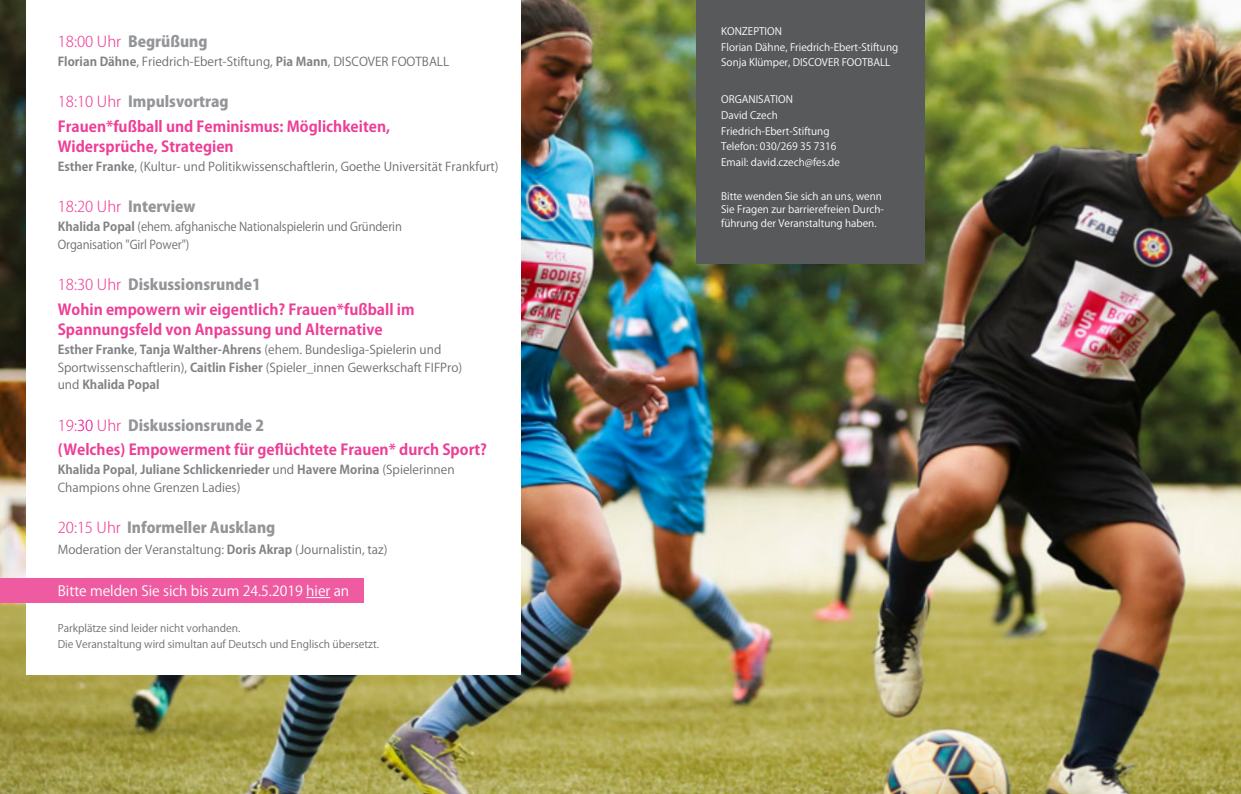
<style>
.page{position:relative;width:1241px;height:794px;background:#fff}
.page>*{position:absolute;margin:0;border:0;box-sizing:border-box;transform-origin:0 0}
.t1{font:700 14.88px/24.3px "Koz Go Pro";color:#ee3d96}
.t2{font:800 14.88px "Koz Go Pro";color:#939598}
.t3{font:14px "Koz Go Pro";color:#fff}
.t4{font:12.08px/17.7px "Koz Go Pro";color:#6d6e71}
.t5{font:700 12.08px/17.7px "Koz Go Pro";color:#808285}
.t6{font:12.08px/17.7px "Koz Go Pro";color:#6d6e71;scale:.95 1}
.t7{font:10.5px/15.8px "Koz Go Pro";color:#6d6e71}
.t8{font:10.15px/15.8px "Koz Go Pro";color:#fff}
.s1{font-weight:300;color:#ee3d96}
.s2{font-weight:700;color:#808285}
.s3{font-weight:300}
.s4{font-weight:800;color:#939598}
.s5{font-weight:300;color:#ec008c}
.s6{font-weight:400;color:#6d6e71}
</style>
<div class="page">
<img style="left:0;top:0;width:1240px;height:794px">
<div style="left:26px;top:0;width:495px;height:674px;background:#fff"></div>
<div style="left:0;top:578px;width:363px;height:25px;background:#ef5ba1"></div>
<div style="left:696px;top:0;width:228px;height:263px;background:#58595b"></div>
<svg style="left:306px;top:597px;width:24px;height:1px"></svg>
<p class="t2" style="left:58px;top:32px;width:151px"><span class="s1">18:00 Uhr</span> Begrüßung</p>
<p class="t4" style="left:58px;top:53px;width:393px"><span class="s2">Florian Dähne</span>, Friedrich-Ebert-Stiftung, <span class="s2">Pia Mann</span>, DISCOVER FOOTBALL</p>
<p class="t1" style="left:58px;top:91px;width:334px"><span class="s3">18:10 Uhr</span> <span class="s4">Impulsvortrag<br></span>Frauen*fußball und Feminismus: Möglichkeiten,</p>
<p class="t1" style="left:58px;top:135px;width:177px">Widersprüche, Strategien</p>
<p class="t4" style="left:58px;top:158px;width:442px"><span class="s2">Esther Franke</span>, (Kultur- und Politikwissenschaftlerin, Goethe Universität Frankfurt)</p>
<p class="t2" style="left:58px;top:197px;width:139px"><span class="s1">18:20 Uhr</span> Interview</p>
<p class="t6" style="left:58px;top:218px;width:363px"><span class="s2">Khalida Popal</span> (ehem. afghanische Nationalspielerin und Gründerin<br>Organisation "Girl Power")</p>
<p class="t1" style="left:58px;top:273px;width:358px"><span class="s3">18:30 Uhr</span> <span class="s4">Diskussionsrunde1<br></span>Wohin empowern wir eigentlich? Frauen*fußball im</p>
<p class="t1" style="left:58px;top:318px;width:326px">Spannungsfeld von Anpassung und Alternative</p>
<p class="t4" style="left:58px;top:341px;width:406px"><span class="s2">Esther Franke</span>, <span class="s2">Tanja Walther-Ahrens</span> (ehem. Bundesliga-Spielerin und<br>Sportwissenschaftlerin), <span class="s2">Caitlin Fisher</span> (Spieler_innen Gewerkschaft FIFPro) und <span class="s2">Khalida Popal</span></p>
<p class="t1" style="left:58px;top:414px;width:430px"><span class="s3">19:</span><span class="s5">30</span> <span class="s3">Uhr</span> <span class="s4">Diskussionsrunde 2<br></span>(Welches) Empowerment für geflüchtete Frauen* durch Sport?</p>
<p class="t5" style="left:58px;top:461px;width:398px">Khalida Popal<span class="s6">,</span> Juliane Schlickenrieder <span class="s6">und</span> Havere Morina <span class="s6">(Spielerinnen<br>Champions ohne Grenzen Ladies)</span></p>
<p class="t2" style="left:58px;top:518px;width:219px"><span class="s1">20:15 Uhr</span> Informeller Ausklang</p>
<p class="t4" style="left:58px;top:541px;width:331px">Moderation der Veranstaltung: <span class="s2">Doris Akrap</span> (Journalistin, taz)</p>
<p class="t3" style="left:58px;top:581px;width:293px">Bitte melden Sie sich bis zum 24.5.2019 hier an</p>
<p class="t7" style="left:58px;top:620px;width:323px">Parkplätze sind leider nicht vorhanden.<br>Die Veranstaltung wird simultan auf Deutsch und Englisch übersetzt.</p>
<p class="t8" style="left:721px;top:24px;width:178px">KONZEPTION<br>Florian Dähne, Friedrich-Ebert-Stiftung<br>Sonja Klümper, DISCOVER FOOTBALL</p>
<p class="t8" style="left:721px;top:92px;width:120px">ORGANISATION<br>David Czech<br>Friedrich-Ebert-Stiftung<br>Telefon: 030/269 35 7316<br>Email: david.czech@fes.de</p>
<p class="t8" style="left:721px;top:190px;width:164px;line-height:13.1px">Bitte wenden Sie sich an uns, wenn<br>Sie Fragen zur barrierefreien Durch&shy;führung der Veranstaltung haben.</p>
</div>
